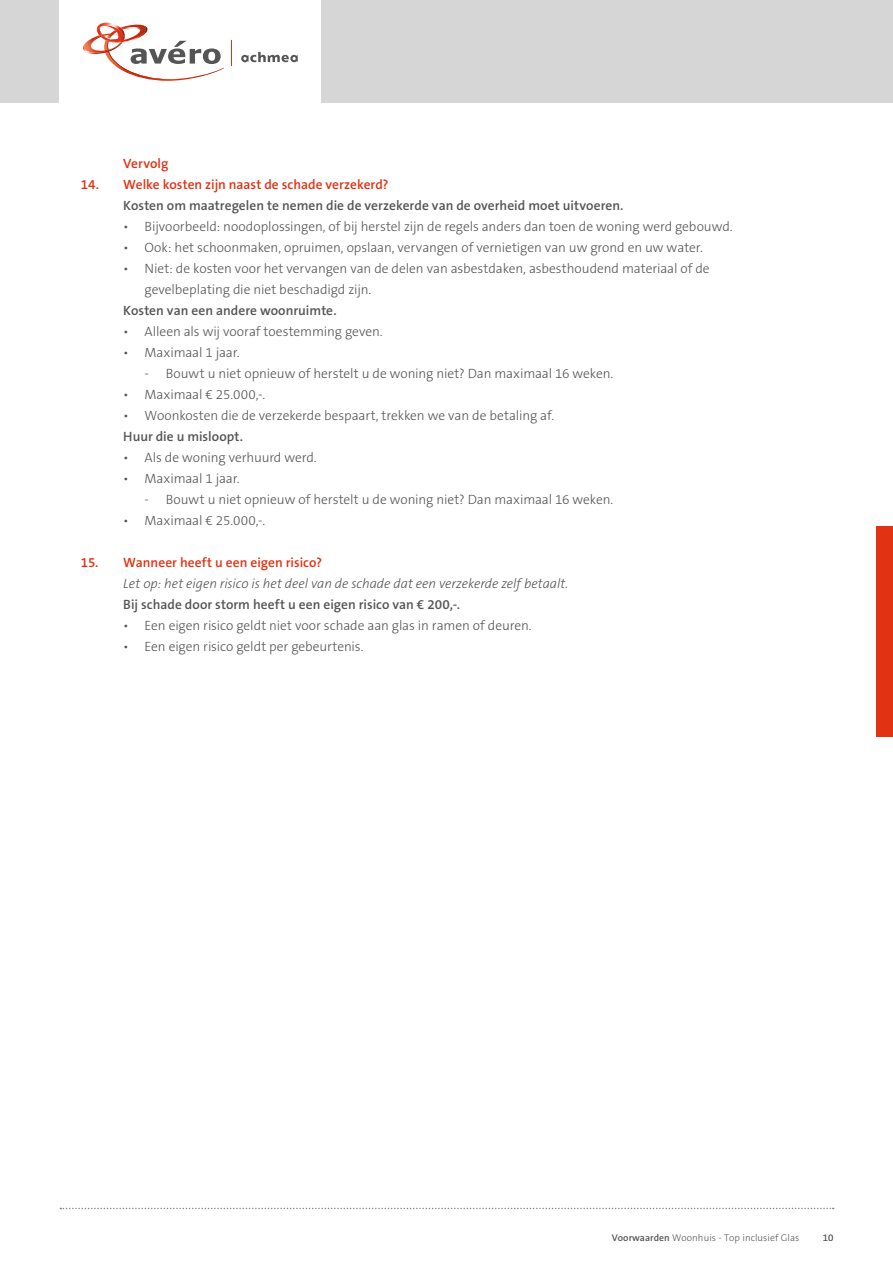
<style>
.page{position:relative;width:893px;height:1263px;background:#fff}
.page>*{position:absolute;margin:0;border:0;box-sizing:border-box;transform-origin:0 0}
.t1{font:300 13.5px/21px "The Sans B3";letter-spacing:-.005em;color:#555}
.t2{font:600 13.5px "The Sans B6";letter-spacing:.005em;color:#555}
.t3{font:600 13.5px "The Sans B6";color:#e13214}
.t4{font:italic 300 13.5px "The Sans B3";color:#555}
.t5{font:300 9.75px "The Sans B3";letter-spacing:.005em;color:#555}
.s1{font-family:"The Sans B6";font-weight:600}
</style>
<div class="page">
<div style="left:0;top:0;width:893px;height:103px;background:#d6d6d6"></div>
<div style="left:60px;top:0;width:261px;height:103px;background:#fff"></div>
<svg style="left:241px;top:52px;width:57px;height:10px"></svg>
<svg style="left:83px;top:22px;width:141px;height:59px"></svg>
<svg style="left:231px;top:41px;width:1px;height:25px"></svg>
<svg style="left:60px;top:1208px;width:774px;height:1px"></svg>
<div style="left:876px;top:526px;width:17px;height:211px;background:#e13214"></div>
<p class="t3" style="left:123px;top:156px;width:47px">Vervolg</p>
<p class="t3" style="left:81px;top:177px;width:309px">14. Welke kosten zijn naast de schade verzekerd?</p>
<p class="t2" style="left:123px;top:198px;width:502px">Kosten om maatregelen te nemen die de verzekerde van de overheid moet uitvoeren.</p>
<p class="t1" style="left:123px;top:217px;width:611px">• Bijvoorbeeld: noodoplossingen, of bij herstel zijn de regels anders dan toen de woning werd gebouwd.</p>
<p class="t1" style="left:123px;top:238px;width:581px">• Ook: het schoonmaken, opruimen, opslaan, vervangen of vernietigen van uw grond en uw water.</p>
<p class="t1" style="left:145px;top:259px;width:567px;text-indent:-21px">• Niet: de kosten voor het vervangen van de delen van asbestdaken, asbesthoudend materiaal of de gevelbeplating die niet beschadigd zijn.</p>
<p class="t2" style="left:123px;top:303px;width:215px">Kosten van een andere woonruimte.</p>
<p class="t1" style="left:123px;top:322px;width:261px">• Alleen als wij vooraf toestemming geven.</p>
<p class="t1" style="left:123px;top:343px;width:118px">• Maximaal 1 jaar.</p>
<p class="t1" style="left:145px;top:364px;width:470px">- Bouwt u niet opnieuw of herstelt u de woning niet? Dan maximaal 16 weken.</p>
<p class="t1" style="left:123px;top:385px;width:143px">• Maximaal € 25.000,-.</p>
<p class="t1" style="left:123px;top:406px;width:432px">• Woonkosten die de verzekerde bespaart, trekken we van de betaling af.</p>
<p class="t2" style="left:123px;top:429px;width:121px">Huur die u misloopt.</p>
<p class="t1" style="left:123px;top:448px;width:195px">• Als de woning verhuurd werd.</p>
<p class="t1" style="left:123px;top:469px;width:118px">• Maximaal 1 jaar.</p>
<p class="t1" style="left:145px;top:490px;width:470px">- Bouwt u niet opnieuw of herstelt u de woning niet? Dan maximaal 16 weken.</p>
<p class="t1" style="left:123px;top:511px;width:143px">• Maximaal € 25.000,-.</p>
<p class="t3" style="left:81px;top:555px;width:243px">15. Wanneer heeft u een eigen risico?</p>
<p class="t4" style="left:123px;top:577px;width:446px">Let op: het eigen risico is het deel van de schade dat een verzekerde zelf betaalt.</p>
<p class="t2" style="left:123px;top:598px;width:338px">Bij schade door storm heeft u een eigen risico van € 200,-.</p>
<p class="t1" style="left:123px;top:616px;width:410px">• Een eigen risico geldt niet voor schade aan glas in ramen of deuren.</p>
<p class="t1" style="left:123px;top:637px;width:242px">• Een eigen risico geldt per gebeurtenis.</p>
<p class="t5" style="left:612px;top:1233px;width:189px"><span class="s1">Voorwaarden</span> Woonhuis - Top inclusief Glas</p>
<p class="t5" style="left:823px;top:1233px;width:12px">10</p>
</div>
